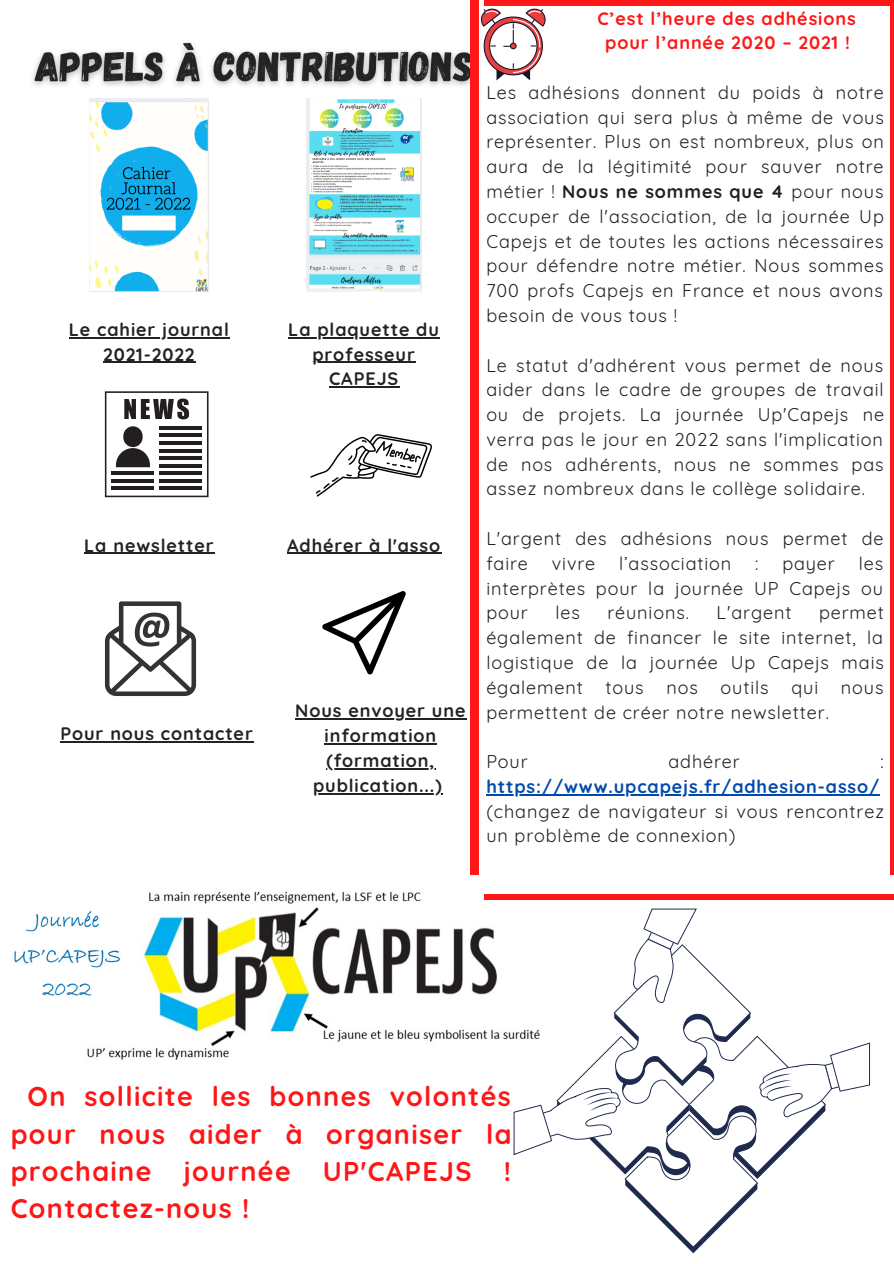
<style>
.page{position:relative;width:894px;height:1264px;background:#fff}
.page>*{position:absolute;margin:0;border:0;box-sizing:border-box;transform-origin:0 0}
.t1{font:700 27px/37.2px "Quicksand";letter-spacing:.05em;color:#ff1616;text-align:justify}
.t2{font:18px/24.8px "Quicksand";letter-spacing:.05em;color:#231f20;text-align:justify}
.t3{font:700 18px/24.8px "Quicksand";letter-spacing:.05em;color:#252223;text-align:center}
.t4{font:700 18px "Quicksand";letter-spacing:.05em;color:#ff1616}
.t5{font:700 18px "Quicksand";letter-spacing:.05em;color:#004aad}
.s1{font-weight:700}
</style>
<div class="page">
<img style="left:14px;top:874px;width:551px;height:186px">
<img style="left:306px;top:102px;width:115px;height:189px">
<img style="left:89px;top:102px;width:120px;height:189px">
<svg style="left:310px;top:434px;width:122px;height:62px"></svg>
<svg style="left:105px;top:391px;width:103px;height:106px"></svg>
<svg style="left:105px;top:601px;width:91px;height:95px"></svg>
<svg style="left:322px;top:591px;width:84px;height:84px"></svg>
<svg style="left:513px;top:908px;width:356px;height:345px"></svg>
<hr style="left:295px;top:718px;width:171px;height:1px;background:#252223">
<hr style="left:324px;top:743px;width:113px;height:1px;background:#252223">
<hr style="left:326px;top:768px;width:109px;height:1px;background:#252223">
<hr style="left:313px;top:793px;width:129px;height:1px;background:#252223">
<img style="left:32px;top:42px;width:438px;height:60px">
<div style="left:484px;top:0;width:409px;height:6px;background:#ff1616"></div>
<hr style="left:486px;top:794px;width:394px;height:1px;background:#004aad">
<div style="left:470px;top:0;width:9px;height:874px;background:#ff1616"></div>
<hr style="left:890px;top:6px;width:3px;height:869px;background:#ff1616">
<div style="left:484px;top:894px;width:409px;height:5px;background:#ff1616"></div>
<svg style="left:481px;top:8px;width:65px;height:72px"></svg>
<hr style="left:69px;top:337px;width:161px;height:1px;background:#252223">
<hr style="left:103px;top:362px;width:92px;height:1px;background:#252223">
<hr style="left:288px;top:337px;width:152px;height:1px;background:#252223">
<hr style="left:312px;top:362px;width:103px;height:1px;background:#252223">
<hr style="left:329px;top:386px;width:70px;height:2px;background:#252223">
<hr style="left:84px;top:553px;width:130px;height:1px;background:#252223">
<hr style="left:287px;top:553px;width:154px;height:1px;background:#252223">
<hr style="left:60px;top:741px;width:194px;height:1px;background:#252223">
<p class="t3" style="left:69px;top:317px;width:161px">Le cahier journal<br>2021-2022</p>
<p class="t3" style="left:288px;top:317px;width:152px">La plaquette du professeur<br>CAPEJS</p>
<p class="t3" style="left:84px;top:532px;width:131px">La newsletter</p>
<p class="t3" style="left:287px;top:532px;width:154px">Adhérer à l'asso</p>
<p class="t3" style="left:60px;top:721px;width:194px">Pour nous contacter</p>
<p class="t3" style="left:295px;top:698px;width:172px">Nous envoyer une information (formation, publication...)</p>
<p class="t4" style="left:597px;top:7px;width:260px">C’est l’heure des adhésions</p>
<p class="t4" style="left:605px;top:31px;width:246px">pour l’année 2020 – 2021 !</p>
<p class="t2" style="left:486px;top:80px;width:399px">Les adhésions donnent du poids à notre association qui sera plus à même de vous représenter. Plus on est nombreux, plus on aura de la légitimité pour sauver notre métier ! <span class="s1">Nous ne sommes que 4</span> pour nous occuper de l'association, de la journée Up Capejs et de toutes les actions nécessaires pour défendre notre métier. Nous sommes 700 profs Capejs en France et nous avons besoin de vous tous !</p>
<p class="t2" style="left:486px;top:352px;width:399px">Le statut d'adhérent vous permet de nous aider dans le cadre de groupes de travail ou de projets. La journée Up'Capejs ne verra pas le jour en 2022 sans l'implication de nos adhérents, nous ne sommes pas assez nombreux dans le collège solidaire.</p>
<p class="t2" style="left:486px;top:526px;width:398px">L'argent des adhésions nous permet de faire</p>
<p class="t2" style="left:486px;top:550px;width:398px;text-indent:372px">les interprètes pour la journée UP Capejs ou pour</p>
<p class="t2" style="left:551px;top:550px;width:45px">vivre</p>
<p class="t2" style="left:619px;top:550px;width:113px">l’association</p>
<p class="t2" style="left:754px;top:550px;width:5px">:</p>
<p class="t2" style="left:782px;top:550px;width:54px">payer</p>
<p class="t2" style="left:555px;top:600px;width:26px">les</p>
<p class="t2" style="left:607px;top:600px;width:83px">réunions.</p>
<p class="t2" style="left:716px;top:600px;width:76px">L'argent</p>
<p class="t2" style="left:486px;top:600px;width:399px;text-indent:332px">permet également de financer le site internet, la logistique de la journée Up Capejs mais également</p>
<p class="t2" style="left:605px;top:674px;width:40px">tous</p>
<p class="t2" style="left:666px;top:674px;width:33px">nos</p>
<p class="t2" style="left:720px;top:674px;width:50px">outils</p>
<p class="t2" style="left:791px;top:674px;width:28px">qui</p>
<p class="t2" style="left:840px;top:674px;width:44px">nous</p>
<p class="t2" style="left:486px;top:699px;width:344px">permettent de créer notre newsletter.</p>
<p class="t2" style="left:486px;top:749px;width:43px">Pour</p>
<p class="t2" style="left:668px;top:749px;width:73px">adhérer</p>
<p class="t2" style="left:880px;top:749px;width:5px">:</p>
<p class="t5" style="left:486px;top:774px;width:394px">https://www.upcapejs.fr/adhesion-asso/</p>
<p class="t2" style="left:486px;top:798px;width:399px">(changez de navigateur si vous rencontrez un problème de connexion)</p>
<p class="t1" style="left:11px;top:1077px;width:502px;text-indent:17px">On sollicite les bonnes volontés pour nous aider à organiser la prochaine journée UP'CAPEJS !<br>Contactez-nous !</p>
</div>
